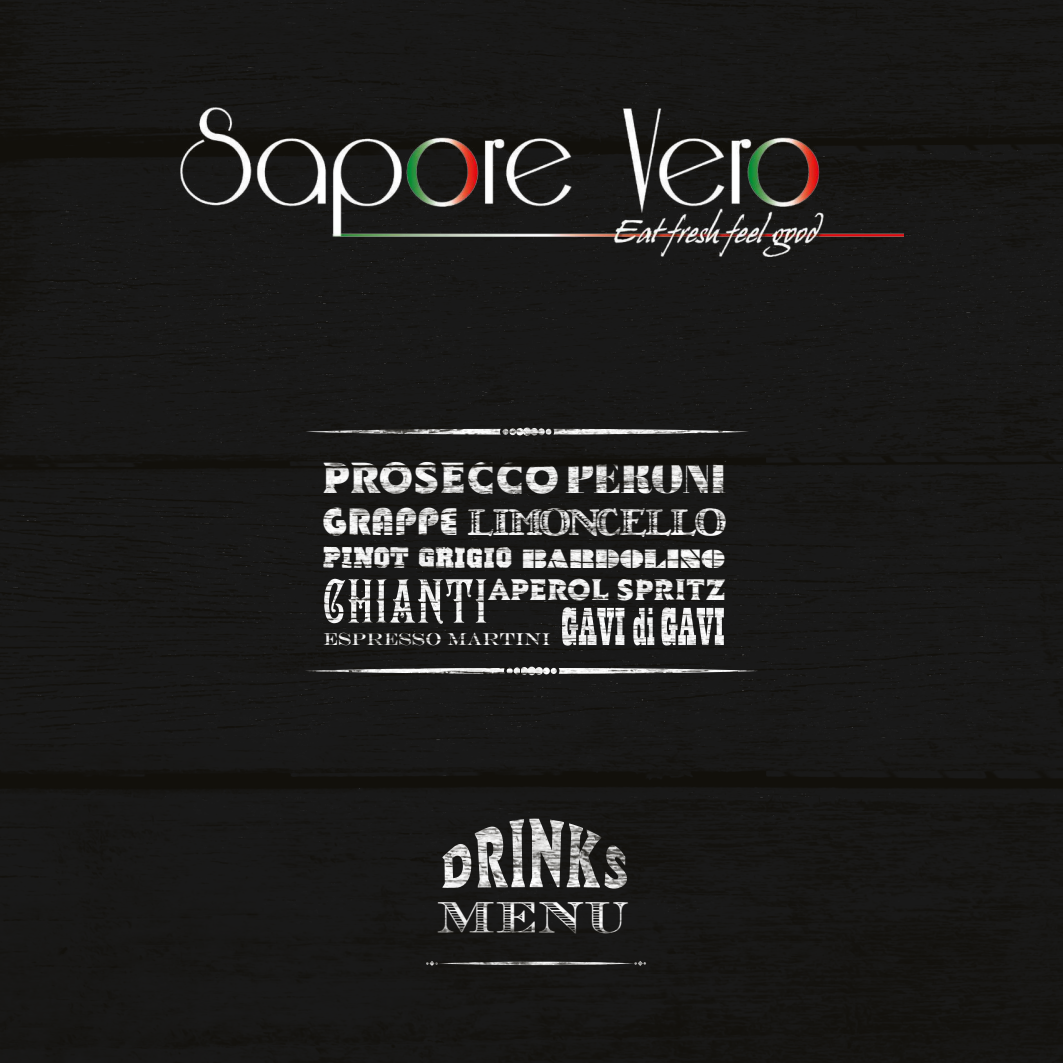
<style>
.page{position:relative;width:1063px;height:1063px;background:#181817}
.page>*{position:absolute;margin:0;border:0;box-sizing:border-box;transform-origin:0 0}
.t1{font:55.75px "Playbill";color:#fff}
.t2{font:53.75px "Campanile";color:#fff}
.t3{font:900 48.5px "Lovato W00";color:#fff}
.t4{font:41.38px "Chevalier Becker Stripes Dis C";color:#fff}
.t5{font:37.38px "LT Nutshell Library";letter-spacing:-.07em;color:#fff}
.t6{font:900 33.25px "Lovato W00";color:#fff}
.t7{font:29.38px "Octin Vintage B Bl";color:#fff}
.t8{font:17.5px "Engravers";color:#fff}
.s1{font-family:"Abril Display";font-size:45.62px}
.s2{font-family:"Bauhaus 93";font-size:39.88px}
.s3{font-family:"Braggadocio";font-size:24.12px}
</style>
<div class="page">
<img style="left:180px;top:108px;width:724px;height:149px">
<h3 class="t3" style="left:322px;top:451px;width:406px">PROSECCO<span class="s1">PERONI</span></h3>
<p class="t5" style="left:323px;top:500px;width:405px"><span class="s2">GRAPPE</span> LIMONCELLO</p>
<p class="t7" style="left:322px;top:540px;width:404px">PINOT GRIGIO <span class="s3">BARDOLINO</span></p>
<h2 class="t2" style="left:322px;top:568px;width:167px">CHIANTI</h2>
<p class="t6" style="left:488px;top:572px;width:240px">APEROL SPRITZ</p>
<h1 class="t1" style="left:561px;top:599px;width:166px">GAVIdiGAVI</h1>
<p class="t8" style="left:324px;top:629px;width:229px">ESPRESSO MARTINI</p>
<h3 class="t4" style="left:437px;top:890px;width:193px">MENU</h3>
</div>
